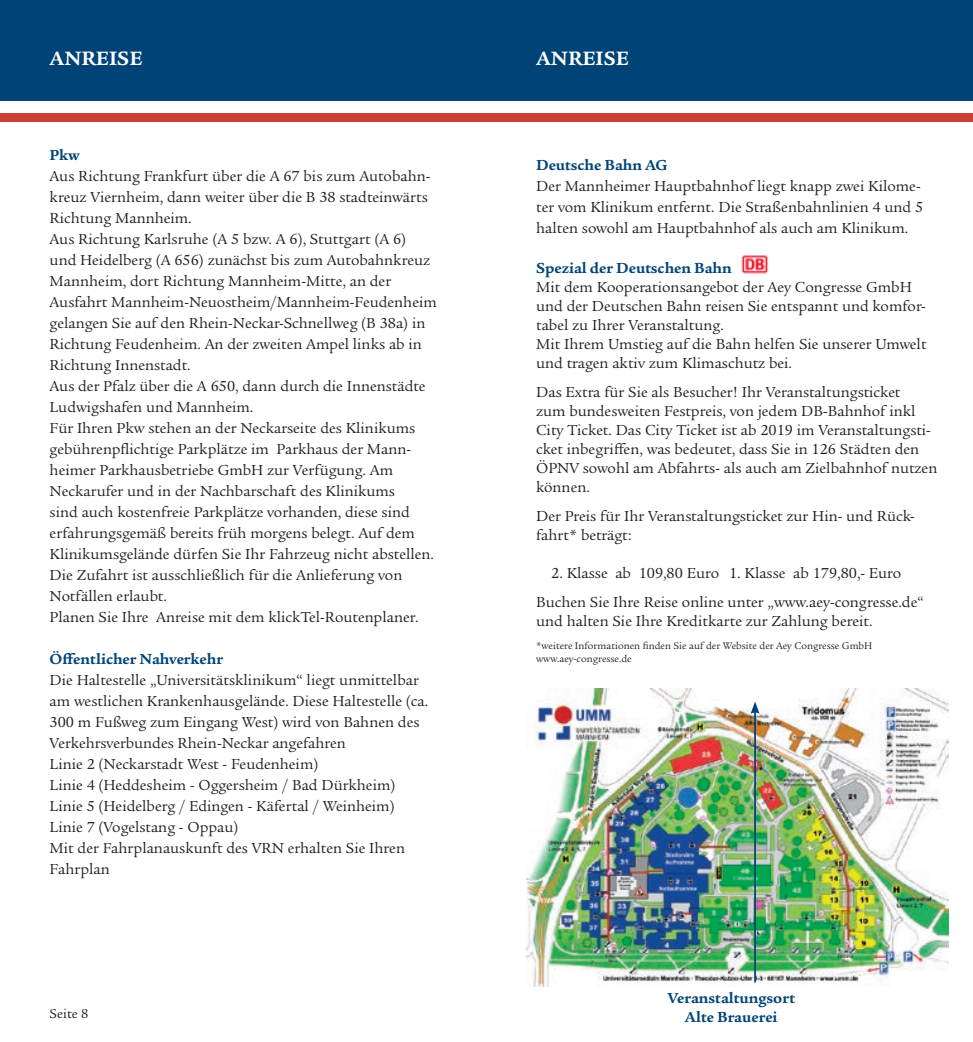
<style>
.page{position:relative;width:973px;height:1042px;background:#fff}
.page>*{position:absolute;margin:0;border:0;box-sizing:border-box;transform-origin:0 0}
.t1{font:700 21px "Legacy Serif ITC Std";color:#fff}
.t2{font:15.75px/21px "Legacy Serif ITC Std";color:#231f20}
.t3{font:700 15.75px/18.9px "Legacy Serif ITC Std";color:#047;text-align:center}
.t4{font:14px "Legacy Serif ITC Std";color:#231f20}
.t5{font:10.5px/12.6px "Legacy Serif ITC Std";color:#231f20}
</style>
<div class="page">
<div style="left:486px;top:0;width:486px;height:100px;background:#047"></div>
<div style="left:486px;top:113px;width:486px;height:9px;background:#c6423a"></div>
<div style="left:0;top:0;width:486px;height:100px;background:#047"></div>
<div style="left:0;top:113px;width:486px;height:9px;background:#c6423a"></div>
<img style="left:526px;top:688px;width:421px;height:299px">
<hr style="left:754px;top:711px;width:1px;height:271px;background:#047">
<svg style="left:750px;top:701px;width:9px;height:13px"></svg>
<img style="left:741px;top:255px;width:27px;height:19px">
<h1 class="t1" style="left:50px;top:46px;width:94px">ANREISE</h1>
<h1 class="t1" style="left:536px;top:46px;width:94px">ANREISE</h1>
<p class="t3" style="left:50px;top:146px;width:31px">Pkw</p>
<p class="t2" style="left:50px;top:166px;width:388px">Aus Richtung Frankfurt über die A 67 bis zum Autobahn&shy;kreuz Viernheim, dann weiter über die B 38 stadteinwärts Richtung Mannheim.<br>Aus Richtung Karlsruhe (A 5 bzw. A 6), Stuttgart (A 6) und Heidelberg (A 656) zunächst bis zum Autobahnkreuz Mannheim, dort Richtung Mannheim-Mitte, an der Ausfahrt Mannheim-Neuostheim/Mannheim-Feudenheim gelangen Sie auf den Rhein-Neckar-Schnellweg (B 38a) in Richtung Feudenheim. An der zweiten Ampel links ab in Richtung Innenstadt.<br>Aus der Pfalz über die A 650, dann durch die Innenstädte Ludwigshafen und Mannheim.<br>Für Ihren Pkw stehen an der Neckarseite des Klinikums gebührenpflichtige Parkplätze im Parkhaus der Mann&shy;heimer Parkhausbetriebe GmbH zur Verfügung. Am Neckarufer und in der Nachbarschaft des Klinikums<br>sind auch kostenfreie Parkplätze vorhanden, diese sind erfahrungsgemäß bereits früh morgens belegt. Auf dem Klinikumsgelände dürfen Sie Ihr Fahrzeug nicht abstellen.<br>Die Zufahrt ist ausschließlich für die Anlieferung von Notfällen erlaubt.<br>Planen Sie Ihre Anreise mit dem klickTel-Routenplaner.</p>
<p class="t3" style="left:50px;top:649px;width:175px">Öffentlicher Nahverkehr</p>
<p class="t2" style="left:50px;top:670px;width:380px">Die Haltestelle „Universitätsklinikum“ liegt unmittelbar am westlichen Krankenhausgelände. Diese Haltestelle (ca.<br>300 m Fußweg zum Eingang West) wird von Bahnen des Verkehrsverbundes Rhein-Neckar angefahren<br>Linie 2 (Neckarstadt West - Feudenheim)<br>Linie 4 (Heddesheim - Oggersheim / Bad Dürkheim)<br>Linie 5 (Heidelberg / Edingen - Käfertal / Weinheim)<br>Linie 7 (Vogelstang - Oppau)<br>Mit der Fahrplanauskunft des VRN erhalten Sie Ihren Fahrplan</p>
<p class="t4" style="left:50px;top:1005px;width:40px">Seite 8</p>
<p class="t3" style="left:536px;top:155px;width:133px">Deutsche Bahn AG</p>
<p class="t2" style="left:536px;top:176px;width:388px">Der Mannheimer Hauptbahnhof liegt knapp zwei Kilome&shy;ter vom Klinikum entfernt. Die Straßenbahnlinien 4 und 5 halten sowohl am Hauptbahnhof als auch am Klinikum.</p>
<p class="t3" style="left:536px;top:259px;width:197px">Spezial der Deutschen Bahn</p>
<p class="t2" style="left:536px;top:278px;width:392px;line-height:18.9px">Mit dem Kooperationsangebot der Aey Congresse GmbH und der Deutschen Bahn reisen Sie entspannt und komfor&shy;tabel zu Ihrer Veranstaltung.<br>Mit Ihrem Umstieg auf die Bahn helfen Sie unserer Umwelt und tragen aktiv zum Klimaschutz bei.</p>
<p class="t2" style="left:536px;top:383px;width:402px;line-height:18.9px">Das Extra für Sie als Besucher! Ihr Veranstaltungsticket<br>zum bundesweiten Festpreis, von jedem DB-Bahnhof inkl City Ticket. Das City Ticket ist ab 2019 im Veranstaltungsti&shy;cket inbegriffen, was bedeutet, dass Sie in 126 Städten den ÖPNV sowohl am Abfahrts- als auch am Zielbahnhof nutzen können.</p>
<p class="t2" style="left:536px;top:507px;width:380px;line-height:18.9px">Der Preis für Ihr Veranstaltungsticket zur Hin- und Rück&shy;fahrt* beträgt:</p>
<p class="t2" style="left:536px;top:558px;width:389px;line-height:29.4px;text-align:center">2. Klasse ab 109,80 Euro 1. Klasse ab 179,80,- Euro<br>Buchen Sie Ihre Reise online unter „www.aey-congresse.de“</p>
<p class="t2" style="left:536px;top:611px;width:338px">und halten Sie Ihre Kreditkarte zur Zahlung bereit.</p>
<p class="t5" style="left:536px;top:640px;width:338px">*weitere Informationen finden Sie auf der Website der Aey Congresse GmbH www.aey-congresse.de</p>
<p class="t3" style="left:667px;top:989px;width:129px">Veranstaltungsort<br>Alte Brauerei</p>
</div>
